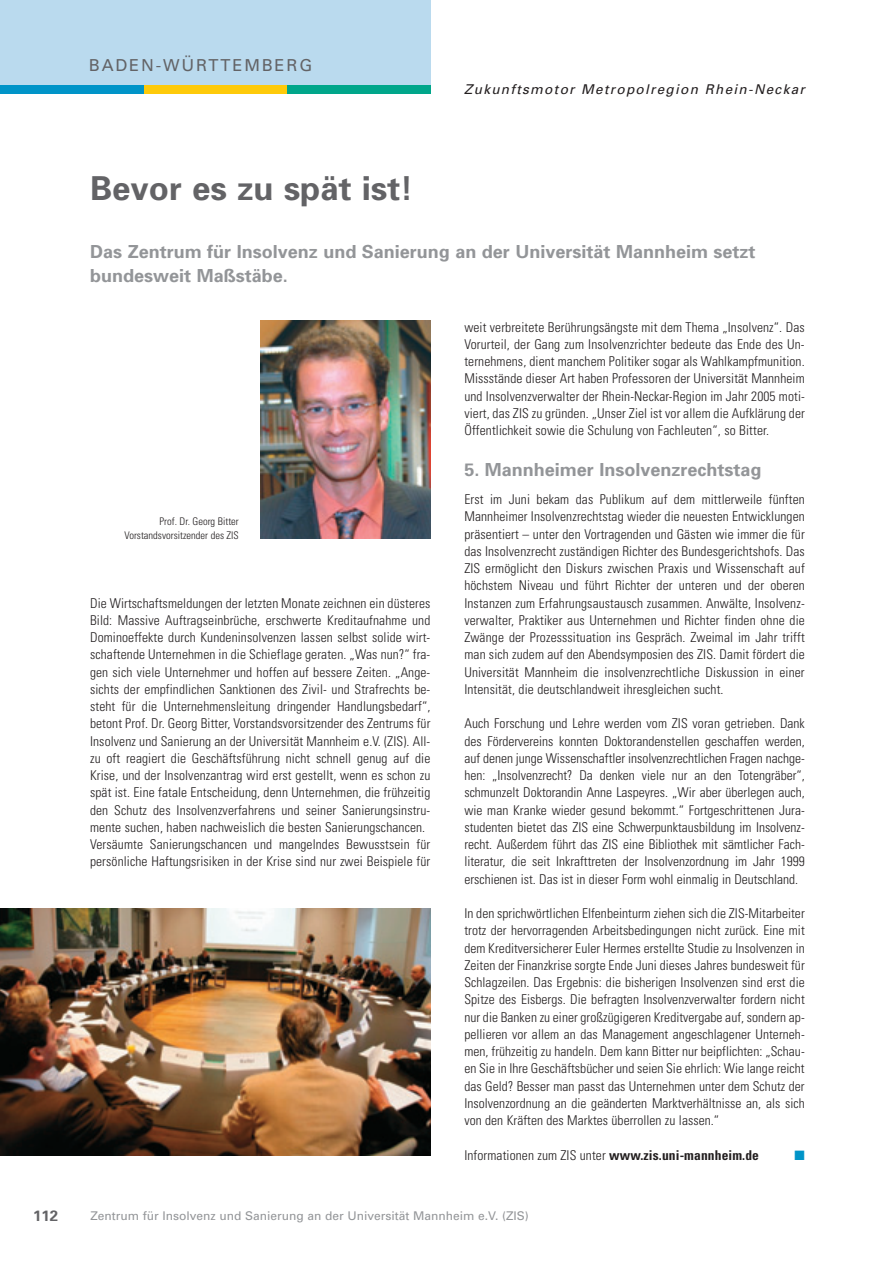
<style>
.page{position:relative;width:893px;height:1263px;background:#fff}
.page>*{position:absolute;margin:0;border:0;box-sizing:border-box;transform-origin:0 0}
.t1{font:700 33px "Univers";color:#636366}
.t2{font:700 18px/24px "Univers";color:#939598}
.t3{font:16.5px "Univers";letter-spacing:.11em;color:#636366}
.t4{font:700 15px "Univers";color:#636366}
.t5{font:300 condensed 13.5px/17.2px "Univers";letter-spacing:.01em;color:#231f20;text-align:justify}
.t6{font:italic 13.5px "Univers";letter-spacing:.095em;color:#231f20}
.t7{font:13.5px "Zapf Dingbats";color:#0094c8}
.t8{font:12px "Univers";color:#939598}
.t9{font:300 condensed 10.5px/13.5px "Univers";color:#231f20;text-align:right}
.s1{font-weight:700}
</style>
<div class="page">
<div style="left:0;top:0;width:430px;height:85px;background:#badaee"></div>
<div style="left:0;top:85px;width:144px;height:9px;background:#0094c8"></div>
<div style="left:144px;top:85px;width:144px;height:9px;background:#feca0a"></div>
<div style="left:287px;top:85px;width:143px;height:9px;background:#00a68a"></div>
<img style="left:260px;top:320px;width:170px;height:219px">
<img style="left:0;top:909px;width:430px;height:247px">
<p class="t4" style="left:33px;top:1210px;width:27px">112</p>
<p class="t3" style="left:89px;top:59px;width:225px">BADEN-WÜRTTEMBERG</p>
<h1 class="t1" style="left:90px;top:177px;width:324px">Bevor es zu spät ist!</h1>
<p class="t6" style="left:464px;top:84px;width:342px">Zukunftsmotor Metropolregion Rhein-Neckar</p>
<h2 class="t2" style="left:90px;top:242px;width:666px">Das Zentrum für Insolvenz und Sanierung an der Universität Mannheim setzt bundesweit Maßstäbe.</h2>
<p class="t9" style="left:124px;top:516px;width:116px">Prof. Dr. Georg Bitter<br>Vorstandsvorsitzender des ZIS</p>
<p class="t5" style="left:90px;top:596px;width:342px;text-align:left">Die Wirtschaftsmeldungen der letzten Monate zeichnen ein düsteres Bild: Massive Auftragseinbrüche, erschwerte Kreditaufnahme und Dominoeffekte durch Kundeninsolvenzen lassen selbst solide wirt&shy;schaftende Unternehmen in die Schieflage geraten. „Was nun?“ fra&shy;gen sich viele Unternehmer und hoffen auf bessere Zeiten. „Ange&shy;sichts der empfindlichen Sanktionen des Zivil- und Strafrechts be&shy;steht für die Unternehmensleitung dringender Handlungsbedarf“, betont Prof. Dr. Georg Bitter, Vorstandsvorsitzender des Zentrums für Insolvenz und Sanierung an der Universität Mannheim e.V. (ZIS). All&shy;zu oft reagiert die Geschäftsführung nicht schnell genug auf die Krise, und der Insolvenzantrag wird erst gestellt, wenn es schon zu spät ist. Eine fatale Entscheidung, denn Unternehmen, die frühzeitig den Schutz des Insolvenzverfahrens und seiner Sanierungsinstru&shy;mente suchen, haben nachweislich die besten Sanierungschancen.<br>Versäumte Sanierungschancen und mangelndes Bewusstsein für persönliche Haftungsrisiken in der Krise sind nur zwei Beispiele für</p>
<p class="t5" style="left:464px;top:320px;width:342px">weit verbreitete Berührungsängste mit dem Thema „Insolvenz“. Das Vorurteil, der Gang zum Insolvenzrichter bedeute das Ende des Un&shy;ternehmens, dient manchem Politiker sogar als Wahlkampfmunition.<br>Missstände dieser Art haben Professoren der Universität Mannheim und Insolvenzverwalter der Rhein-Neckar-Region im Jahr 2005 moti&shy;viert, das ZIS zu gründen. „Unser Ziel ist vor allem die Aufklärung der Öffentlichkeit sowie die Schulung von Fachleuten“, so Bitter.</p>
<h2 class="t2" style="left:464px;top:460px;width:299px">5. Mannheimer Insolvenzrechtstag</h2>
<p class="t5" style="left:464px;top:492px;width:342px">Erst im Juni bekam das Publikum auf dem mittlerweile fünften Mannheimer Insolvenzrechtstag wieder die neuesten Entwicklungen präsentiert – unter den Vortragenden und Gästen wie immer die für das Insolvenzrecht zuständigen Richter des Bundesgerichtshofs. Das ZIS ermöglicht den Diskurs zwischen Praxis und Wissenschaft auf höchstem Niveau und führt Richter der unteren und der oberen Instanzen zum Erfahrungsaustausch zusammen. Anwälte, Insolvenz&shy;verwalter, Praktiker aus Unternehmen und Richter finden ohne die Zwänge der Prozesssituation ins Gespräch. Zweimal im Jahr trifft man sich zudem auf den Abendsymposien des ZIS. Damit fördert die Universität Mannheim die insolvenzrechtliche Diskussion in einer Intensität, die deutschlandweit ihresgleichen sucht.</p>
<p class="t5" style="left:464px;top:716px;width:342px">Auch Forschung und Lehre werden vom ZIS voran getrieben. Dank des Fördervereins konnten Doktorandenstellen geschaffen werden, auf denen junge Wissenschaftler insolvenzrechtlichen Fragen nachge&shy;hen: „Insolvenzrecht? Da denken viele nur an den Totengräber“, schmunzelt Doktorandin Anne Laspeyres. „Wir aber überlegen auch, wie man Kranke wieder gesund bekommt.“ Fortgeschrittenen Jura&shy;studenten bietet das ZIS eine Schwerpunktausbildung im Insolvenz&shy;recht. Außerdem führt das ZIS eine Bibliothek mit sämtlicher Fach&shy;literatur, die seit Inkrafttreten der Insolvenzordnung im Jahr 1999 erschienen ist. Das ist in dieser Form wohl einmalig in Deutschland.</p>
<p class="t5" style="left:464px;top:906px;width:342px">In den sprichwörtlichen Elfenbeinturm ziehen sich die ZIS-Mitarbeiter trotz der hervorragenden Arbeitsbedingungen nicht zurück. Eine mit dem Kreditversicherer Euler Hermes erstellte Studie zu Insolvenzen in Zeiten der Finanzkrise sorgte Ende Juni dieses Jahres bundesweit für Schlagzeilen. Das Ergebnis: die bisherigen Insolvenzen sind erst die Spitze des Eisbergs. Die befragten Insolvenzverwalter fordern nicht nur die Banken zu einer großzügigeren Kreditvergabe auf, sondern ap&shy;pellieren vor allem an das Management angeschlagener Unterneh&shy;men, frühzeitig zu handeln. Dem kann Bitter nur beipflichten: „Schau&shy;en Sie in Ihre Geschäftsbücher und seien Sie ehrlich: Wie lange reicht das Geld? Besser man passt das Unternehmen unter dem Schutz der Insolvenzordnung an die geänderten Marktverhältnisse an, als sich von den Kräften des Marktes überrollen zu lassen.“</p>
<p class="t5" style="left:464px;top:1148px;width:296px">Informationen zum ZIS unter <span class="s1">www.zis.uni-mannheim.de</span></p>
<p class="t7" style="left:794px;top:1147px;width:12px">■</p>
<p class="t8" style="left:90px;top:1212px;width:440px">Zentrum für Insolvenz und Sanierung an der Universität Mannheim e.V. (ZIS)</p>
</div>
